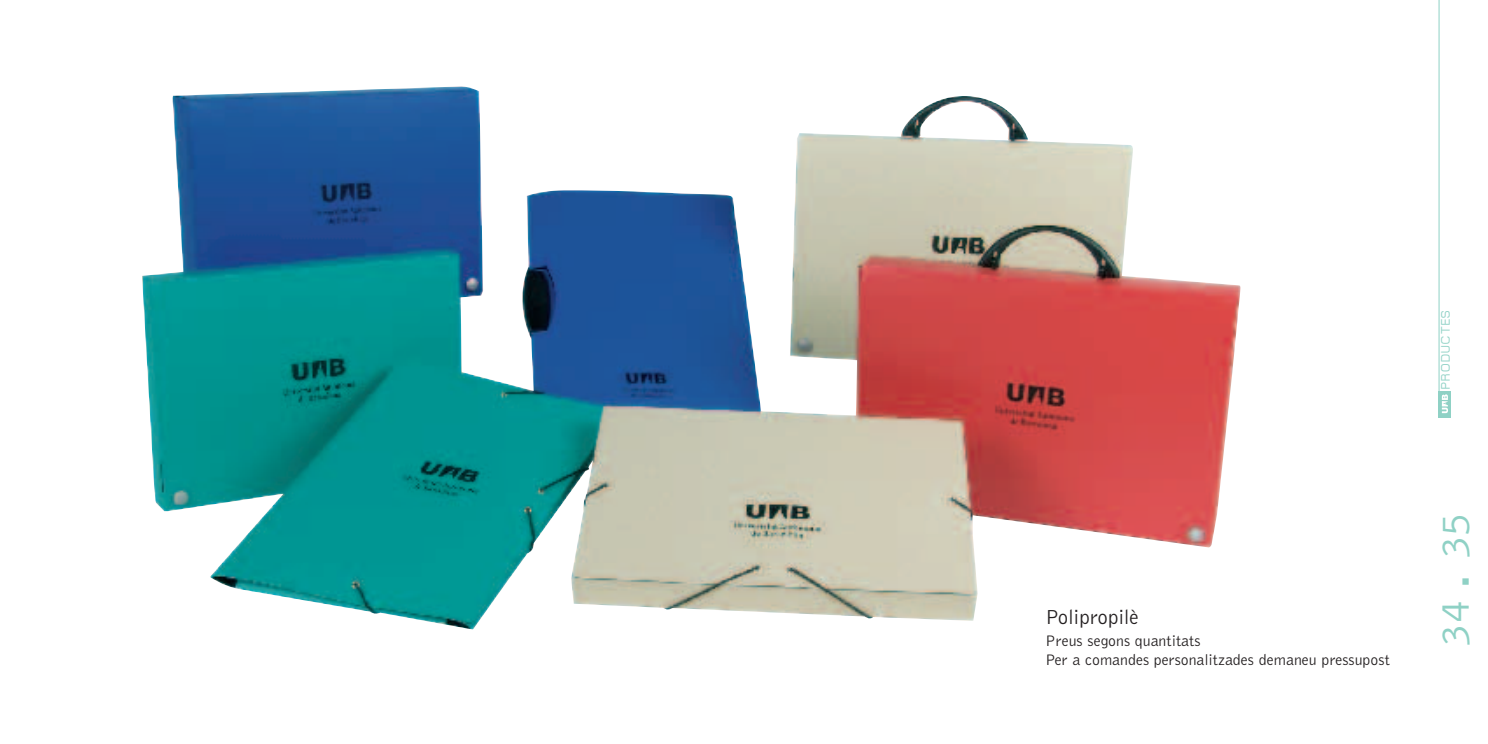
<style>
.page{position:relative;width:1488px;height:744px;background:#fff}
.page>*{position:absolute;margin:0;border:0;box-sizing:border-box;transform-origin:0 0}
.t1{font:300 42px "Bell Gothic";color:#8fd1c5}
.t2{font:300 21px "Bell Gothic";color:#231f20}
.t3{font:300 15.75px/18.9px "Bell Gothic";color:#231f20}
.t4{font:12.25px "Minima S Si";letter-spacing:.125em;color:#8fd1c5}
.s1{font-family:"Helvetica Neue H75";font-weight:400}
</style>
<div class="page">
<hr style="left:1438px;top:0;width:1px;height:417px;background:#8fd1c5">
<div style="left:1438px;top:391px;width:12px;height:26px;background:#8fd1c5"></div>
<svg style="left:1441px;top:394px;width:7px;height:19px"></svg>
<img style="left:142px;top:86px;width:1098px;height:543px">
<h2 class="t2" style="left:1045px;top:609px;width:95px">Polipropilè</h2>
<p class="t3" style="left:1045px;top:632px;width:346px">Preus segons quantitats<br>Per a comandes personalitzades demaneu pressupost</p>
<p class="t4" style="left:1440px;top:389px;width:80px;rotate:-90deg">PRODUCTES</p>
<h1 class="t1" style="left:1439px;top:647px;width:136px;rotate:-90deg">34 <span class="s1">.</span> 35</h1>
</div>
